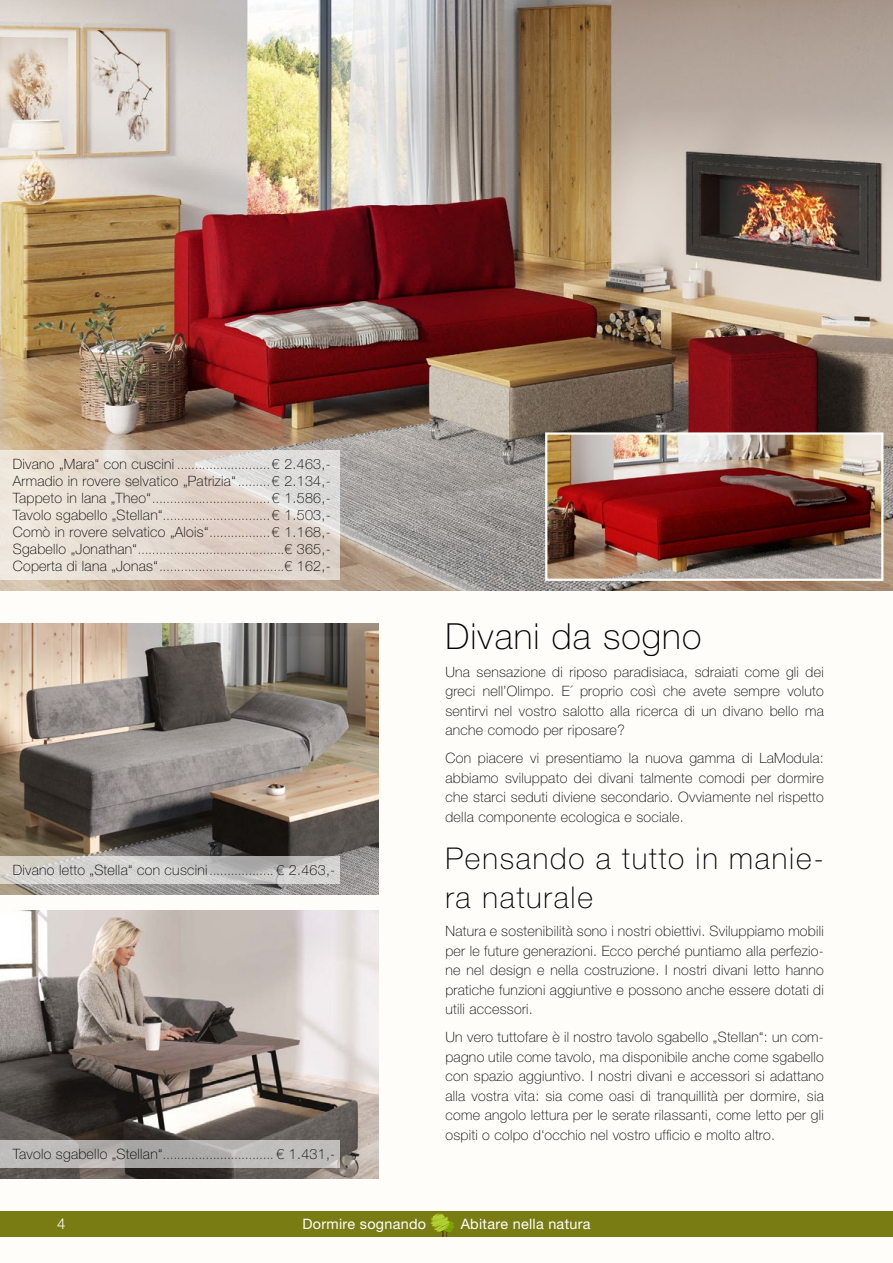
<style>
.page{position:relative;width:893px;height:1263px;background:#fffdf9}
.page>*{position:absolute;margin:0;border:0;box-sizing:border-box;transform-origin:0 0}
.t1{font:100 36px "Helvetica Neue LT Pro";letter-spacing:.03em;color:#000}
.t2{font:100 30px/39px "Helvetica Neue LT Pro";letter-spacing:.06em;color:#000}
.t3{font:300 15px "Helvetica Neue LT Pro";color:#fff}
.t4{font:14.4px "Helvetica Neue LT Pro";letter-spacing:.02em;color:#fff}
.t5{font:100 14.25px/19.5px "Helvetica Neue LT Pro";letter-spacing:.02em;color:#000;text-align:justify}
.t6{font:100 12px/17.1px "Helvetica Neue LT Pro";color:#000}
.s1{font-size:12px}
.s2{font-size:14.25px}
</style>
<div class="page">
<img style="left:0;top:623px;width:378px;height:271px">
<img style="left:0;top:0;width:893px;height:590px">
<img style="left:0;top:910px;width:378px;height:268px">
<img style="left:548px;top:435px;width:332px;height:143px">
<div style="left:545px;top:432px;width:338px;height:149px;border:2px solid #fffdf9"></div>
<div style="left:0;top:1211px;width:893px;height:26px;background:#797c12"></div>
<svg style="left:430px;top:1213px;width:24px;height:24px"></svg>
<svg style="left:0;top:450px;width:340px;height:130px;background:#e3dad1"></svg>
<svg style="left:0;top:856px;width:340px;height:27px;background:#cccbc9"></svg>
<svg style="left:0;top:1140px;width:340px;height:28px;background:#b7b5b3"></svg>
<p class="t5" style="left:13px;top:455px;width:320px;line-height:17.1px">Divano „Mara“ con cuscini <span class="s1">..........................</span>€ 2.463,-<br>Armadio in rovere selvatico „Patrizia“ <span class="s1">.........</span>€ 2.134,-</p>
<p class="t6" style="left:13px;top:490px;width:320px"><span class="s2">Tappeto in lana „Theo“</span>.................................<span class="s2">€ 1.586,-</span></p>
<p class="t5" style="left:13px;top:506px;width:320px;line-height:17.1px">Tavolo sgabello „Stellan“<span class="s1">..............................</span>€ 1.503,-<br>Comò in rovere selvatico „Alois“<span class="s1">.................</span>€ 1.168,-</p>
<p class="t6" style="left:13px;top:541px;width:320px"><span class="s2">Sgabello „Jonathan“</span>.........................................<span class="s2">€ 365,-<br>Coperta di lana „Jonas“</span>...................................<span class="s2">€ 162,-</span></p>
<p class="t5" style="left:13px;top:860px;width:324px">Divano letto „Stella“ con cuscini <span class="s1">..................</span> € 2.463,-</p>
<p class="t5" style="left:13px;top:1144px;width:324px">Tavolo sgabello „Stellan“<span class="s1">...............................</span> € 1.431,-</p>
<h1 class="t1" style="left:445px;top:615px;width:257px">Divani da sogno</h1>
<p class="t5" style="left:445px;top:662px;width:380px">Una sensazione di riposo paradisiaca, sdraiati come gli dei greci nell’Olimpo. E´ proprio così che avete sempre voluto sentirvi nel vostro salotto alla ricerca di un divano bello ma anche comodo per riposare?</p>
<p class="t5" style="left:445px;top:748px;width:380px">Con piacere vi presentiamo la nuova gamma di LaModula: abbiamo sviluppato dei divani talmente comodi per dormire che starci seduti diviene secondario. Ovviamente nel rispetto della componente ecologica e sociale.</p>
<h2 class="t2" style="left:445px;top:839px;width:380px">Pensando a tutto in manie&shy;ra naturale</h2>
<p class="t5" style="left:445px;top:921px;width:380px">Natura e sostenibilità sono i nostri obiettivi. Sviluppiamo mobili per le future generazioni. Ecco perché puntiamo alla perfezio&shy;ne nel design e nella costruzione. I nostri divani letto hanno pratiche funzioni aggiuntive e possono anche essere dotati di utili accessori.</p>
<p class="t5" style="left:445px;top:1027px;width:380px">Un vero tuttofare è il nostro tavolo sgabello „Stellan“: un com&shy;pagno utile come tavolo, ma disponibile anche come sgabello con spazio aggiuntivo. I nostri divani e accessori si adattano alla vostra vita: sia come oasi di tranquillità per dormire, sia come angolo lettura per le serate rilassanti, come letto per gli ospiti o colpo d‘occhio nel vostro ufficio e molto altro.</p>
<p class="t3" style="left:57px;top:1215px;width:10px">4</p>
<p class="t4" style="left:302px;top:1215px;width:125px">Dormire sognando</p>
<p class="t4" style="left:461px;top:1215px;width:131px">Abitare nella natura</p>
</div>
